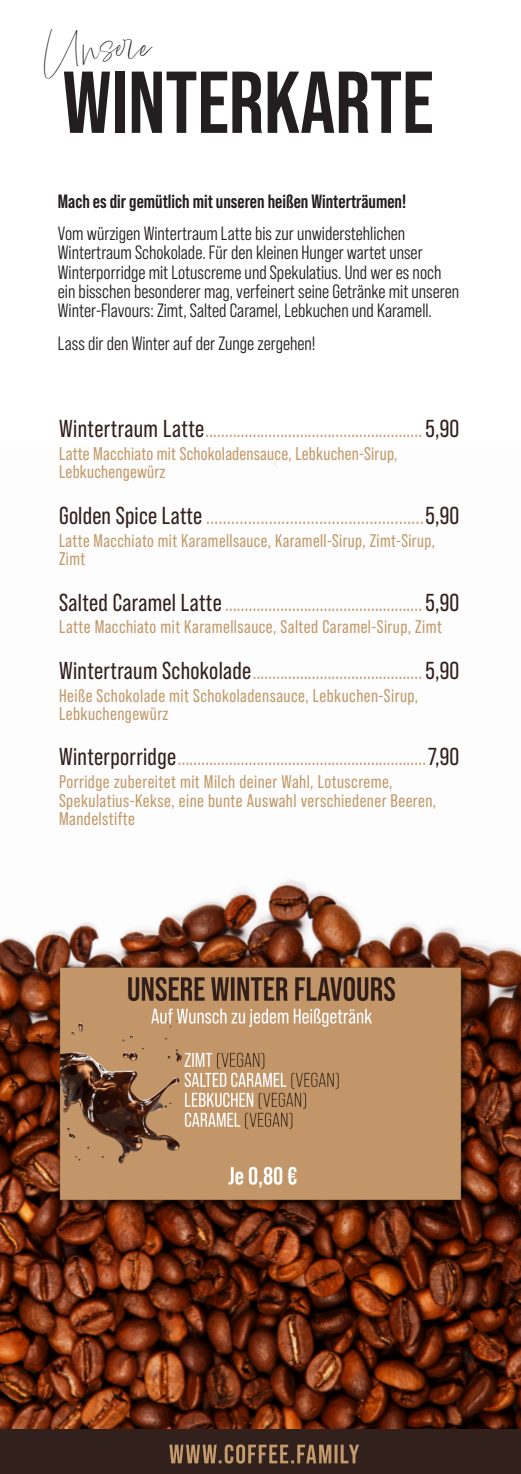
<style>
.page{position:relative;width:521px;height:1474px;background:#fff}
.page>*{position:absolute;margin:0;border:0;box-sizing:border-box;transform-origin:0 0}
.t1{font:700 87.5px "Bebas Neue Pro";color:#231f20}
.t2{font:43.75px "Lindsey Signature";letter-spacing:-.005em;color:#231f20}
.t3{font:24.5px "Bebas Neue Pro Middle";color:#c39a6b}
.t4{font:19.25px/19.2px "Bebas Neue Pro Middle";color:#231f20}
.t5{font:700 19.25px "Bebas Neue Pro";color:#231f20}
.t6{font:18.38px/18.4px "Bebas Neue Pro";letter-spacing:.025em;color:#c39a6b}
.s1{font-family:"Bebas Neue Pro";color:#32201d}
</style>
<div class="page">
<img style="left:0;top:461px;width:521px;height:967px">
<img style="left:53px;top:961px;width:420px;height:251px">
<div style="left:0;top:1428px;width:521px;height:45px;background:#32201d"></div>
<svg style="left:169px;top:1444px;width:190px;height:19px"></svg>
<h2 class="t2" style="left:43px;top:19px;width:111px">Unsрe</h2>
<h1 class="t1" style="left:63px;top:45px;width:372px">WINTERKARTE</h1>
<p class="t5" style="left:58px;top:188px;width:350px">Mach es dir gemütlich mit unseren heißen Winterträumen!</p>
<p class="t4" style="left:58px;top:223px;width:403px">Vom würzigen Wintertraum Latte bis zur unwiderstehlichen Wintertraum Schokolade. Für den kleinen Hunger wartet unser Winterporridge mit Lotuscreme und Spekulatius. Und wer es noch ein bisschen besonderer mag, verfeinert seine Getränke mit unseren Winter-Flavours: Zimt, Salted Caramel, Lebkuchen und Karamell.</p>
<p class="t4" style="left:58px;top:332px;width:259px">Lass dir den Winter auf der Zunge zergehen!</p>
<p class="t3" style="left:59px;top:413px;width:402px"><span class="s1">Wintertraum Latte</span> .......................................................<span class="s1">5,90</span></p>
<p class="t6" style="left:59px;top:443px;width:340px">Latte Macchiato mit Schokoladensauce, Lebkuchen-Sirup,<br>Lebkuchengewürz</p>
<p class="t3" style="left:59px;top:499px;width:402px"><span class="s1">Golden Spice Latte</span> ....................................................<span class="s1">5,90</span></p>
<p class="t6" style="left:59px;top:530px;width:377px">Latte Macchiato mit Karamellsauce, Karamell-Sirup, Zimt-Sirup,<br>Zimt</p>
<p class="t3" style="left:59px;top:586px;width:402px"><span class="s1">Salted Caramel Latte</span> ..................................................<span class="s1">5,90</span></p>
<p class="t6" style="left:59px;top:617px;width:384px">Latte Macchiato mit Karamellsauce, Salted Caramel-Sirup, Zimt</p>
<p class="t3" style="left:59px;top:654px;width:402px"><span class="s1">Wintertraum Schokolade</span> ...........................................<span class="s1">5,90</span></p>
<p class="t6" style="left:59px;top:685px;width:361px">Heiße Schokolade mit Schokoladensauce, Lebkuchen-Sirup,<br>Lebkuchengewürz</p>
<p class="t3" style="left:59px;top:741px;width:402px"><span class="s1">Winterporridge</span> ...............................................................<span class="s1">7,90</span></p>
<p class="t6" style="left:59px;top:771px;width:379px">Porridge zubereitet mit Milch deiner Wahl, Lotuscreme,<br>Spekulatius-Kekse, eine bunte Auswahl verschiedener Beeren,<br>Mandelstifte</p>
</div>
